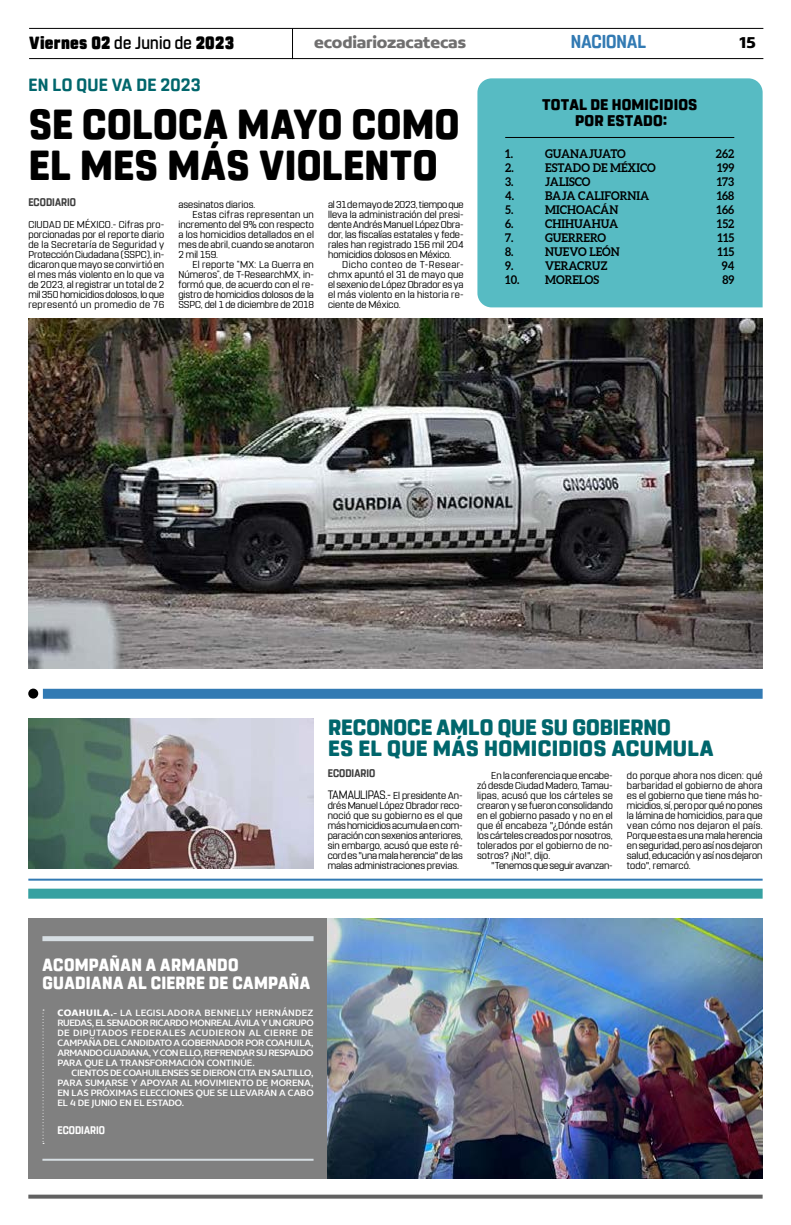
<style>
.page{position:relative;width:791px;height:1225px;background:#fff}
.page>*{position:absolute;margin:0;border:0;box-sizing:border-box;transform-origin:0 0}
.t1{font:800 41.8px/41px "Rohn Rounded";letter-spacing:.01em;color:#000;scale:.94 1}
.t2{font:800 22px/21px "Rohn Rounded";letter-spacing:.005em;color:#00666c}
.t3{font:700 18.6px "Rohn Rounded";color:#327ab3;scale:.91 1}
.t4{font:800 17.6px/18px "Rohn Rounded";letter-spacing:.02em;color:#fff;scale:.95 1}
.t5{font:900 17.6px "Rohn Rounded";letter-spacing:.02em;color:#000;scale:.91 1}
.t6{font:700 17.6px "Rohn Rounded";letter-spacing:.015em;color:#00666c}
.t7{font:700 16.9px "Concord";letter-spacing:-.01em;color:#706f6f}
.t8{font:700 16.9px "Concord";color:#000}
.t9{font:800 15.4px/16px "Rohn Rounded";letter-spacing:.01em;color:#000;text-align:center}
.t10{font:700 12px/14px "Aleo";color:#000;scale:.94 1}
.t11{font:700 11px "Rohn Rounded";letter-spacing:.005em;color:#3d3d3d;scale:.91 1}
.t12{font:700 11px "Rohn Rounded";letter-spacing:.005em;color:#fff;scale:.91 1}
.t13{font:10px/10px "Rohn Rounded";letter-spacing:.005em;color:#000;text-align:justify}
.t14{font:10px/10px "Concord";letter-spacing:-.015em;color:#fff;text-align:justify}
.t15{font:10px "Rohn Rounded";letter-spacing:-.02em;color:#000}
.t16{font:10px "Rohn Rounded";letter-spacing:.03em;color:#000}
.s1{font-weight:500}
.s2{font-size:12.1px}
.s3{font-weight:700}
</style>
<div class="page">
<hr style="left:29px;top:28px;width:734px;height:1px;background:#000">
<hr style="left:292px;top:28px;width:1px;height:31px;background:#000">
<hr style="left:29px;top:58px;width:734px;height:1px;background:#000">
<svg style="left:28px;top:1194px;width:735px;height:4px;background:#7a7a7a"></svg>
<img style="left:28px;top:318px;width:735px;height:350px">
<div style="left:477px;top:78px;width:286px;height:230px;background:#57bbc3"></div>
<hr style="left:505px;top:137px;width:229px;height:1px;background:#000">
<div style="left:43px;top:689px;width:720px;height:10px;background:#327ab3"></div>
<hr style="left:28px;top:878px;width:735px;height:2px;background:#327ab3">
<div style="left:28px;top:688px;width:10px;height:10px;background:#000;border-radius:50%"></div>
<img style="left:28px;top:718px;width:286px;height:150px">
<div style="left:28px;top:918px;width:300px;height:260px;background:#808080"></div>
<svg style="left:43px;top:1009px;width:1px;height:134px"></svg>
<div style="left:42px;top:936px;width:272px;height:5px;background:#d6dee3"></div>
<hr style="left:42px;top:1158px;width:272px;height:2px;background:#d6dee3">
<img style="left:328px;top:918px;width:435px;height:260px">
<div style="left:28px;top:888px;width:735px;height:10px;background:#36a1a1"></div>
<h3 class="t5" style="left:29px;top:33px;width:227px">Viernes 02 <span class="s1">de Junio de</span> 2023</h3>
<h3 class="t7" style="left:314px;top:32px;width:153px">ecodiariozacatecas</h3>
<h3 class="t3" style="left:571px;top:31px;width:84px">NACIONAL</h3>
<h3 class="t8" style="left:739px;top:32px;width:18px">15</h3>
<h3 class="t6" style="left:28px;top:75px;width:174px">EN LO QUE VA DE 2023</h3>
<h1 class="t1" style="left:29px;top:104px;width:459px">SE COLOCA MAYO COMO<br>EL MES MÁS VIOLENTO</h1>
<p class="t13" style="left:28px;top:220px;width:137px">CIUDAD DE MÉXICO.- Cifras pro&shy;porcionadas por el reporte diario de la Secretaría de Seguridad y Protección Ciudadana (SSPC), in&shy;dicaron que mayo se convirtió en el mes más violento en lo que va de 2023, al registrar un total de 2 mil 350 homicidios dolosos, lo que representó un promedio de 76</p>
<h3 class="t9" style="left:542px;top:96px;width:157px">TOTAL DE HOMICIDIOS<br>POR ESTADO:</h3>
<p class="t10" style="left:545px;top:146px;width:119px">GUANAJUATO<br>ESTADO DE MÉXICO<br>JALISCO<br>BAJA CALIFORNIA<br>MICHOACÁN<br>CHIHUAHUA<br>GUERRERO<br>NUEVO LEÓN<br>VERACRUZ<br>MORELOS</p>
<p class="t10" style="left:716px;top:146px;width:21px;text-align:center">262<br>199<br>173<br>168<br>166<br>152<br>115<br>115<br>94<br>89</p>
<p class="t10" style="left:505px;top:147px;width:17px">1.<br>2.<br>3.<br>4.<br>5.<br>6.<br>7.<br>8.<br>9.<br>10.</p>
<p class="t11" style="left:28px;top:196px;width:54px">ECODIARIO</p>
<p class="t13" style="left:178px;top:200px;width:78px">asesinatos diarios.</p>
<p class="t16" style="left:193px;top:209px;width:123px">Estas cifras representan un</p>
<p class="t13" style="left:178px;top:220px;width:137px">incremento del 9% con respecto</p>
<p class="t13" style="left:178px;top:230px;width:137px">a los homicidios detallados en el</p>
<p class="t13" style="left:178px;top:240px;width:137px">mes de abril, cuando se anotaron</p>
<p class="t13" style="left:178px;top:250px;width:41px">2 mil 159.</p>
<p class="t13" style="left:193px;top:260px;width:123px">El reporte “MX: La Guerra en</p>
<p class="t13" style="left:178px;top:270px;width:137px">Números”, de T-ResearchMX, in-</p>
<p class="t13" style="left:178px;top:280px;width:137px">formó que, de acuerdo con el re-</p>
<p class="t13" style="left:178px;top:290px;width:137px">gistro de homicidios dolosos de la</p>
<p class="t13" style="left:178px;top:300px;width:137px">SSPC, del 1 de diciembre de 2018</p>
<p class="t13" style="left:328px;top:200px;width:137px">al 31 de mayo de 2023, tiempo que lleva la administración del presi&shy;dente Andrés Manuel López Obra&shy;dor, las fiscalías estatales y fede&shy;rales han registrado 156 mil 204 homicidios dolosos en México.</p>
<p class="t13" style="left:328px;top:260px;width:137px;text-indent:14px">Dicho conteo de T-Resear&shy;chmx apuntó el 31 de mayo que el sexenio de López Obrador es ya el más violento en la historia re&shy;ciente de México.</p>
<h2 class="t2" style="left:328px;top:716px;width:387px">RECONOCE AMLO QUE SU GOBIERNO<br>ES EL QUE MÁS HOMICIDIOS ACUMULA</h2>
<p class="t13" style="left:328px;top:790px;width:136px"><span class="s2">TAMAULIPAS.-</span> El presidente An&shy;drés Manuel López Obrador reco&shy;noció que su gobierno es el que más homicidios acumula en com&shy;paración con sexenios anteriores, sin embargo, acusó que este ré&shy;cord es "una mala herencia" de las malas administraciones previas.</p>
<p class="t11" style="left:328px;top:766px;width:54px">ECODIARIO</p>
<p class="t13" style="left:477px;top:770px;width:137px;text-indent:14px">En la conferencia que encabe&shy;zó desde Ciudad Madero, Tamau&shy;lipas, acusó que los cárteles se crearon y se fueron consolidando en el gobierno pasado y no en el que él encabeza "¿Dónde están los cárteles creados por nosotros, tolerados por el gobierno de no&shy;sotros? ¡No!", dijo.</p>
<p class="t15" style="left:491px;top:859px;width:123px">"Tenemos que seguir avanzan-</p>
<p class="t13" style="left:627px;top:770px;width:137px">do porque ahora nos dicen: qué barbaridad el gobierno de ahora es el gobierno que tiene más ho&shy;micidios, sí, pero por qué no pones la lámina de homicidios, para que vean cómo nos dejaron el país.<br>Porque esta es una mala herencia en seguridad, pero así nos dejaron salud, educación y así nos dejaron todo", remarcó.</p>
<h3 class="t4" style="left:43px;top:956px;width:283px">ACOMPAÑAN A ARMANDO<br>GUADIANA AL CIERRE DE CAMPAÑA</h3>
<p class="t14" style="left:57px;top:1007px;width:258px"><span class="s3">COAHUILA.</span>- LA LEGISLADORA BENNELLY HERNÁNDEZ RUEDAS, EL SENADOR RICARDO MONREAL ÁVILA Y UN GRUPO DE DIPUTADOS FEDERALES ACUDIERON AL CIERRE DE CAMPAÑA DEL CANDIDATO A GOBERNADOR POR COAHUILA, ARMANDO GUADIANA, Y CON ELLO, REFRENDAR SU RESPALDO PARA QUE LA TRANSFORMACIÓN CONTINÚE.</p>
<p class="t14" style="left:57px;top:1067px;width:258px;text-indent:14px">CIENTOS DE COAHUILENSES SE DIERON CITA EN SALTILLO, PARA SUMARSE Y APOYAR AL MOVIMIENTO DE MORENA, EN LAS PRÓXIMAS ELECCIONES QUE SE LLEVARÁN A CABO EL 4 DE JUNIO EN EL ESTADO.</p>
<p class="t12" style="left:57px;top:1124px;width:54px">ECODIARIO</p>
</div>
